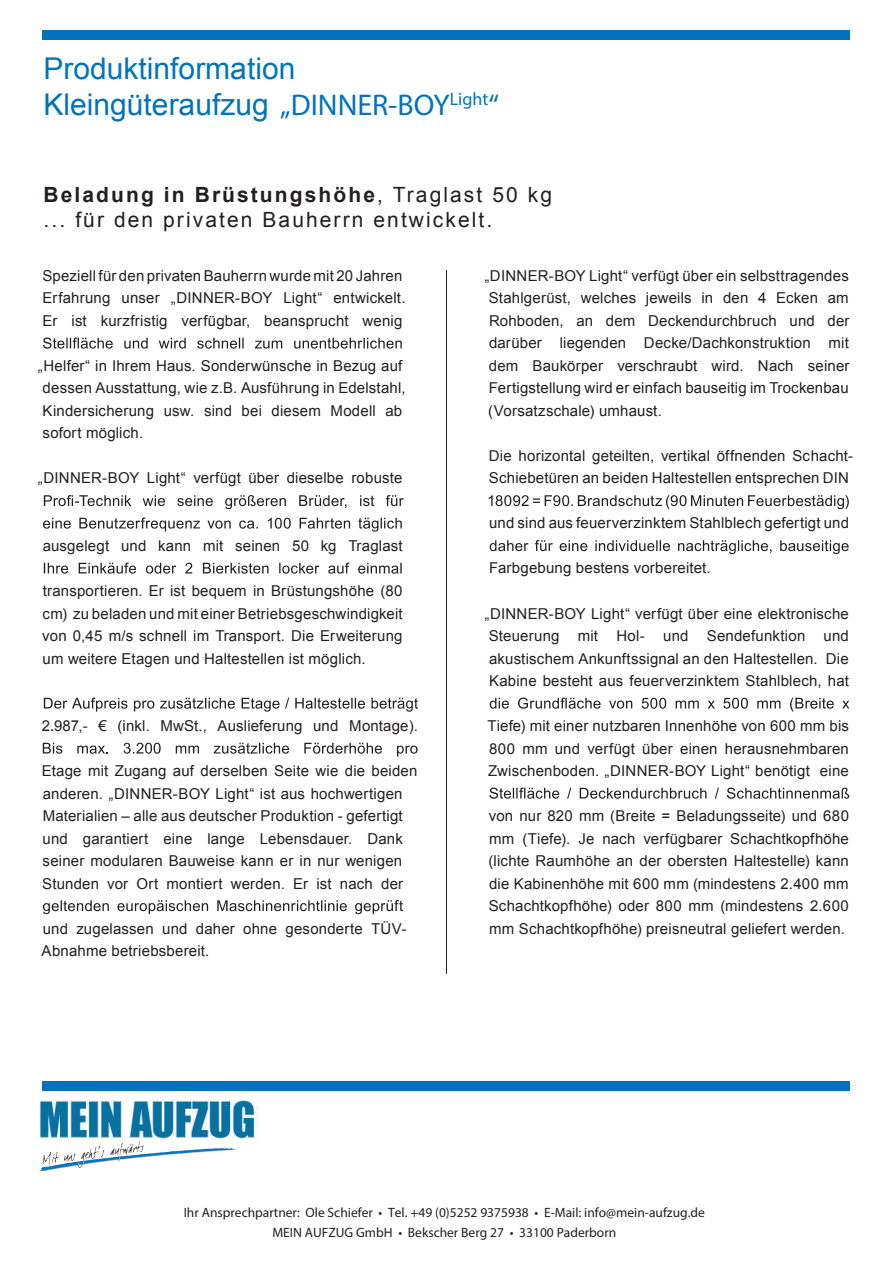
<style>
.page{position:relative;width:893px;height:1263px;background:#fff}
.page>*{position:absolute;margin:0;border:0;box-sizing:border-box;transform-origin:0 0}
.t1{font:30px/36px "Arial";color:#0073bc}
.t2{font:21px/25.2px "Arial";letter-spacing:.1em;color:#231f20}
.t3{font:15px/22.5px "Arial";letter-spacing:.01em;color:#231f20}
.t4{font:13.5px/20.2px "Myriad Pro";color:#231f20;text-align:center}
.s1{font-family:"Myriad Pro"}
.s2{font-weight:700}
</style>
<div class="page">
<div style="left:43px;top:30px;width:807px;height:10px;background:#0073bc"></div>
<svg style="left:43px;top:338px;width:359px;height:11px"></svg>
<svg style="left:44px;top:495px;width:360px;height:14px"></svg>
<svg style="left:43px;top:518px;width:359px;height:14px"></svg>
<svg style="left:44px;top:562px;width:358px;height:12px"></svg>
<svg style="left:44px;top:698px;width:83px;height:13px"></svg>
<svg style="left:134px;top:700px;width:20px;height:11px"></svg>
<svg style="left:160px;top:698px;width:75px;height:11px"></svg>
<svg style="left:242px;top:698px;width:47px;height:14px"></svg>
<svg style="left:295px;top:698px;width:70px;height:11px"></svg>
<svg style="left:371px;top:698px;width:47px;height:14px"></svg>
<svg style="left:43px;top:743px;width:19px;height:11px"></svg>
<svg style="left:77px;top:745px;width:31px;height:9px"></svg>
<svg style="left:124px;top:743px;width:37px;height:11px"></svg>
<svg style="left:176px;top:745px;width:23px;height:8px"></svg>
<svg style="left:214px;top:743px;width:75px;height:11px"></svg>
<svg style="left:304px;top:743px;width:78px;height:11px"></svg>
<svg style="left:397px;top:745px;width:21px;height:11px"></svg>
<svg style="left:43px;top:900px;width:66px;height:14px"></svg>
<svg style="left:117px;top:900px;width:91px;height:14px"></svg>
<svg style="left:217px;top:900px;width:130px;height:11px"></svg>
<svg style="left:355px;top:900px;width:48px;height:14px"></svg>
<svg style="left:489px;top:495px;width:360px;height:14px"></svg>
<svg style="left:490px;top:540px;width:359px;height:14px"></svg>
<svg style="left:490px;top:698px;width:359px;height:14px"></svg>
<svg style="left:489px;top:788px;width:360px;height:11px"></svg>
<hr style="left:446px;top:270px;width:1px;height:704px;background:#231f20">
<div style="left:42px;top:1081px;width:808px;height:10px;background:#0073bc"></div>
<img style="left:40px;top:1101px;width:217px;height:37px">
<img style="left:40px;top:1106px;width:199px;height:66px">
<h1 class="t1" style="left:44px;top:51px;width:457px">Produktinformation<br>Kleingüteraufzug <span class="s1">„DINNER-BOY</span><sup>Light</sup><span class="s1">“</span></h1>
<h2 class="t2" style="left:44px;top:182px;width:510px"><span class="s2">Beladung in Brüstungshöhe</span>, Traglast 50 kg ... für den privaten Bauherrn entwickelt.</h2>
<p class="t3" style="left:42px;top:265px;width:365px">Speziell für den privaten Bauherrn wurde mit 20 Jahren<br>Erfahrung unser „DINNER-BOY Light“ entwickelt.<br>Er ist kurzfristig verfügbar, beansprucht wenig</p>
<p class="t3" style="left:43px;top:355px;width:364px;text-indent:-5px">„Helfer“ in Ihrem Haus. Sonderwünsche in Bezug auf dessen Ausstattung, wie z.B. Ausführung in Edelstahl, Kindersicherung usw. sind bei diesem Modell ab sofort möglich.</p>
<p class="t3" style="left:38px;top:467px;width:366px">„DINNER-BOY Light“ verfügt über dieselbe robuste</p>
<p class="t3" style="left:43px;top:535px;width:361px">ausgelegt und kann mit seinen 50 kg Traglast</p>
<p class="t3" style="left:42px;top:580px;width:362px;text-align:justify">transportieren. Er ist bequem in Brüstungshöhe (80 cm) zu beladen und mit einer Betriebsgeschwindigkeit von 0,45 m/s schnell im Transport. Die Erweiterung um weitere Etagen und Haltestellen ist möglich.</p>
<p class="t3" style="left:42px;top:715px;width:378px">2.987,- € (inkl. MwSt., Auslieferung und Montage).</p>
<p class="t3" style="left:42px;top:760px;width:377px">Etage mit Zugang auf derselben Seite wie die beiden anderen. „DINNER-BOY Light“ ist aus hochwertigen Materialien – alle aus deutscher Produktion - gefertigt und garantiert eine lange Lebensdauer. Dank seiner modularen Bauweise kann er in nur wenigen Stunden vor Ort montiert werden. Er ist nach der</p>
<p class="t3" style="left:42px;top:917px;width:366px">und zugelassen und daher ohne gesonderte TÜV-<br>Abnahme betriebsbereit.</p>
<p class="t3" style="left:484px;top:265px;width:367px;text-align:justify">„DINNER-BOY Light“ verfügt über ein selbsttragendes Stahlgerüst, welches jeweils in den 4 Ecken am Rohboden, an dem Deckendurchbruch und der darüber liegenden Decke/Dachkonstruktion mit dem Baukörper verschraubt wird. Nach seiner Fertigstellung wird er einfach bauseitig im Trockenbau (Vorsatzschale) umhaust.</p>
<p class="t3" style="left:489px;top:445px;width:366px">Die horizontal geteilten, vertikal öffnenden Schacht-<br>Schiebetüren an beiden Haltestellen entsprechen DIN</p>
<p class="t3" style="left:489px;top:512px;width:361px">und sind aus feuerverzinktem Stahlblech gefertigt und</p>
<p class="t3" style="left:489px;top:557px;width:223px">Farbgebung bestens vorbereitet.</p>
<p class="t3" style="left:484px;top:602px;width:366px;text-align:justify">„DINNER-BOY Light“ verfügt über eine elektronische Steuerung mit Hol- und Sendefunktion und akustischem Ankunftssignal an den Haltestellen. Die Kabine besteht aus feuerverzinktem Stahlblech, hat</p>
<p class="t3" style="left:487px;top:715px;width:363px;text-align:justify">Tiefe) mit einer nutzbaren Innenhöhe von 600 mm bis 800 mm und verfügt über einen herausnehmbaren Zwischenboden. „DINNER-BOY Light“ benötigt eine</p>
<p class="t3" style="left:488px;top:805px;width:362px;text-align:justify">von nur 820 mm (Breite = Beladungsseite) und 680 mm (Tiefe). Je nach verfügbarer Schachtkopfhöhe (lichte Raumhöhe an der obersten Haltestelle) kann die Kabinenhöhe mit 600 mm (mindestens 2.400 mm Schachtkopfhöhe) oder 800 mm (mindestens 2.600 mm Schachtkopfhöhe) preisneutral geliefert werden.</p>
<p class="t4" style="left:184px;top:1202px;width:523px">Ihr Ansprechpartner: Ole Schiefer • Tel. +49 (0)5252 9375938 • E-Mail: info@mein-aufzug.de<br>MEIN AUFZUG GmbH • Bekscher Berg 27 • 33100 Paderborn</p>
</div>
